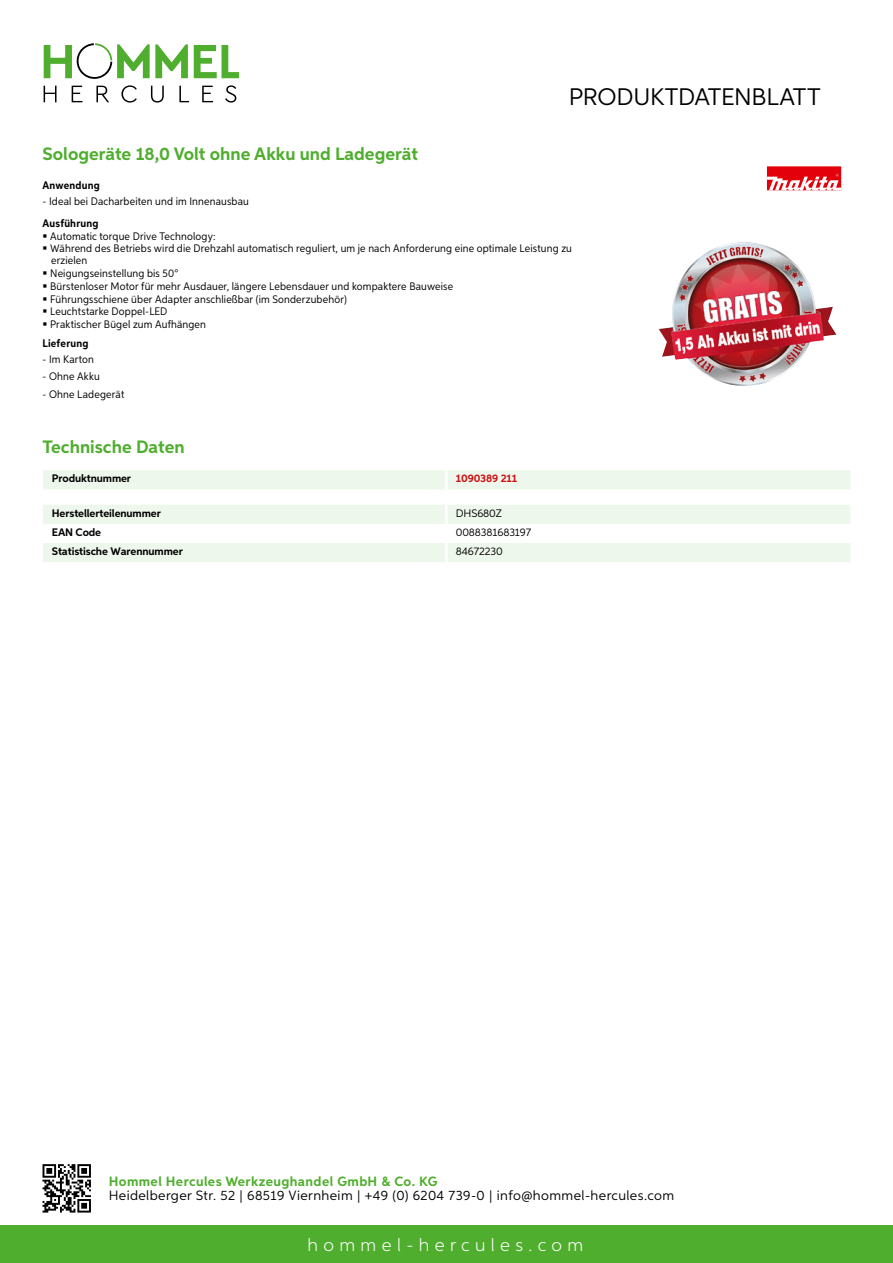
<style>
.page{position:relative;width:893px;height:1263px;background:#fff}
.page>*{position:absolute;margin:0;border:0;box-sizing:border-box;transform-origin:0 0}
.t1{font:24px "Aspira";letter-spacing:-.01em;color:#000}
.t2{font:700 18px "Aspira";color:#50ae2f}
.t3{font:300 18px "Aspira";letter-spacing:.3em;color:#fff}
.t4{font:13.5px "Aspira";letter-spacing:.03em;color:#000}
.t5{font:700 13.5px "Aspira";letter-spacing:.03em;color:#50ae2f}
.t6{font:10.95px/12.6px "Aspira Nar";letter-spacing:.015em;color:#000}
.t7{font:700 10.95px "Aspira";letter-spacing:-.01em;color:#000}
.t8{font:10.95px "Aspira";letter-spacing:-.01em;color:#000}
.t9{font:700 10.95px "Aspira Nar";letter-spacing:.02em;color:#000}
.t10{font:700 10.95px "Aspira";letter-spacing:-.01em;color:#cd1013}
</style>
<div class="page">
<div style="left:0;top:1226px;width:893px;height:37px;background:#50ae2f"></div>
<svg style="left:43px;top:1164px;width:48px;height:48px"></svg>
<svg style="left:194px;top:45px;width:45px;height:33px"></svg>
<svg style="left:44px;top:43px;width:144px;height:36px"></svg>
<svg style="left:44px;top:86px;width:13px;height:16px"></svg>
<svg style="left:72px;top:86px;width:10px;height:16px"></svg>
<svg style="left:96px;top:86px;width:13px;height:16px"></svg>
<svg style="left:121px;top:85px;width:16px;height:18px"></svg>
<svg style="left:151px;top:86px;width:13px;height:17px"></svg>
<svg style="left:179px;top:86px;width:10px;height:16px"></svg>
<svg style="left:202px;top:86px;width:11px;height:16px"></svg>
<svg style="left:225px;top:85px;width:11px;height:18px"></svg>
<div style="left:43px;top:470px;width:807px;height:19px;background:#eef7eb"></div>
<hr style="left:445px;top:470px;width:3px;height:19px;background:#fff">
<svg style="left:43px;top:505px;width:807px;height:57px"></svg>
<hr style="left:445px;top:543px;width:3px;height:19px;background:#fff">
<img style="left:659px;top:242px;width:178px;height:144px">
<svg style="left:766px;top:166px;width:76px;height:25px"></svg>
<div style="left:767px;top:166px;width:74px;height:24px;background:#e3000b"></div>
<svg style="left:767px;top:174px;width:74px;height:16px"></svg>
<h1 class="t1" style="left:569px;top:82px;width:253px">Produktdatenblatt</h1>
<h2 class="t2" style="left:43px;top:142px;width:377px">Sologeräte 18,0 Volt ohne Akku und Ladegerät</h2>
<p class="t9" style="left:43px;top:179px;width:59px">Anwendung</p>
<p class="t6" style="left:43px;top:194px;width:208px">- Ideal bei Dacharbeiten und im Innenausbau</p>
<p class="t9" style="left:43px;top:216px;width:58px">Ausführung</p>
<p class="t6" style="left:50px;top:229px;width:523px">Automatic torque Drive Technology:<br>Während des Betriebs wird die Drehzahl automatisch reguliert, um je nach Anforderung eine optimale Leistung zu erzielen<br>Neigungseinstellung bis 50°<br>Bürstenloser Motor für mehr Ausdauer, längere Lebensdauer und kompaktere Bauweise<br>Führungsschiene über Adapter anschließbar (im Sonderzubehör)<br>Leuchtstarke Doppel-LED<br>Praktischer Bügel zum Aufhängen</p>
<p class="t9" style="left:43px;top:337px;width:47px">Lieferung</p>
<p class="t6" style="left:43px;top:352px;width:53px">- Im Karton</p>
<p class="t6" style="left:43px;top:370px;width:59px">- Ohne Akku</p>
<p class="t6" style="left:43px;top:387px;width:83px">- Ohne Ladegerät</p>
<h2 class="t2" style="left:43px;top:436px;width:144px">Technische Daten</h2>
<p class="t7" style="left:52px;top:472px;width:81px">Produktnummer</p>
<p class="t10" style="left:456px;top:472px;width:63px">1090389 211</p>
<p class="t7" style="left:52px;top:506px;width:111px">Herstellerteilenummer</p>
<p class="t8" style="left:456px;top:506px;width:48px">DHS680Z</p>
<p class="t7" style="left:52px;top:525px;width:51px">EAN Code</p>
<p class="t8" style="left:456px;top:525px;width:77px">0088381683197</p>
<p class="t7" style="left:52px;top:544px;width:132px">Statistische Warennummer</p>
<p class="t8" style="left:456px;top:544px;width:48px">84672230</p>
<p class="t5" style="left:109px;top:1172px;width:330px">Hommel Hercules Werkzeughandel GmbH &amp; Co. KG</p>
<p class="t4" style="left:109px;top:1187px;width:567px">Heidelberger Str. 52 | 68519 Viernheim | +49 (0) 6204 739-0 | info@hommel-hercules.com</p>
<h2 class="t3" style="left:307px;top:1234px;width:277px">hommel-hercules.com</h2>
</div>
